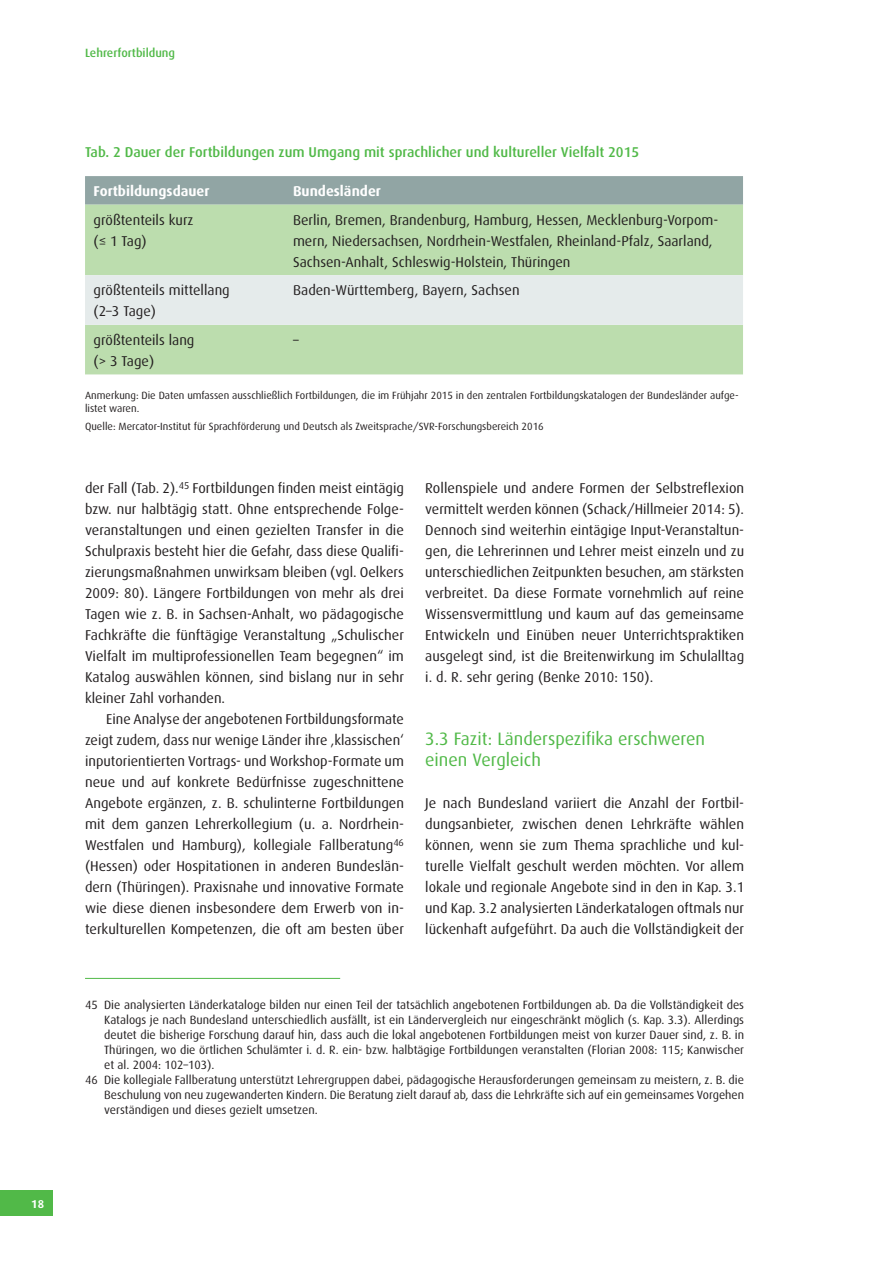
<style>
.page{position:relative;width:893px;height:1263px;background:#fff}
.page>*{position:absolute;margin:0;border:0;box-sizing:border-box;transform-origin:0 0}
.t1{font:18px/21px "Dax CE";color:#51b948}
.t2{font:14.25px/21px "Dax CE";color:#231f20}
.t3{font:14.25px/21px "Dax Turk";color:#231f20;text-align:justify}
.t4{font:500 14.25px "Dax CE";color:#51b948}
.t5{font:700 14.25px "Dax CE";color:#fff}
.t6{font:12px "Dax Turk";color:#231f20}
.t7{font:500 12px "Dax CE";color:#51b948}
.t8{font:700 11.4px "Dax CE";color:#fff}
.t9{font:10.5px/13.5px "Dax CE";color:#231f20}
</style>
<div class="page">
<div style="left:0;top:1191px;width:53px;height:25px;background:#51b948"></div>
<hr style="left:85px;top:978px;width:255px;height:1px;background:#51b948">
<div style="left:85px;top:176px;width:658px;height:29px;background:#91a5a4"></div>
<div style="left:85px;top:205px;width:658px;height:169px;background:#bcddae"></div>
<div style="left:85px;top:275px;width:658px;height:50px;background:#e5ebeb"></div>
<p class="t8" style="left:31px;top:1196px;width:14px">18</p>
<p class="t7" style="left:85px;top:45px;width:92px">Lehrerfortbildung</p>
<p class="t4" style="left:85px;top:143px;width:556px">Tab. 2 Dauer der Fortbildungen zum Umgang mit sprachlicher und kultureller Vielfalt 2015</p>
<p class="t5" style="left:94px;top:182px;width:118px">Fortbildungsdauer</p>
<p class="t5" style="left:293px;top:182px;width:89px">Bundesländer</p>
<p class="t2" style="left:94px;top:209px;width:101px">größtenteils kurz (≤ 1 Tag)</p>
<p class="t2" style="left:293px;top:209px;width:427px">Berlin, Bremen, Brandenburg, Hamburg, Hessen, Mecklenburg-Vorpom&shy;mern, Niedersachsen, Nordrhein-Westfalen, Rheinland-Pfalz, Saarland,<br>Sachsen-Anhalt, Schleswig-Holstein, Thüringen</p>
<p class="t2" style="left:94px;top:279px;width:138px">größtenteils mittellang (2–3 Tage)</p>
<p class="t2" style="left:293px;top:279px;width:228px">Baden-Württemberg, Bayern, Sachsen</p>
<p class="t2" style="left:94px;top:329px;width:102px">größtenteils lang (&gt; 3 Tage)</p>
<p class="t2" style="left:293px;top:329px;width:7px">–</p>
<p class="t9" style="left:85px;top:388px;width:655px">Anmerkung: Die Daten umfassen ausschließlich Fortbildungen, die im Frühjahr 2015 in den zentralen Fortbildungskatalogen der Bundesländer aufge&shy;listet waren.</p>
<p class="t9" style="left:85px;top:419px;width:460px">Quelle: Mercator-Institut für Sprachförderung und Deutsch als Zweitsprache/SVR-Forschungsbereich 2016</p>
<p class="t2" style="left:85px;top:477px;width:320px;text-align:justify">der Fall (Tab. 2).<sup>45</sup> Fortbildungen finden meist eintägig bzw. nur halbtägig statt. Ohne entsprechende Folge&shy;veranstaltungen und einen gezielten Transfer in die Schulpraxis besteht hier die Gefahr, dass diese Qualifi&shy;zierungsmaßnahmen unwirksam bleiben (vgl. Oelkers 2009: 80). Längere Fortbildungen von mehr als drei Tagen wie z. B. in Sachsen-Anhalt, wo pädagogische Fachkräfte die fünftägige Veranstaltung „Schulischer Vielfalt im multiprofessionellen Team begegnen“ im Katalog auswählen können, sind bislang nur in sehr kleiner Zahl vorhanden.</p>
<p class="t3" style="left:85px;top:709px;width:320px;text-indent:21px">Eine Analyse der angebotenen Fortbildungsformate zeigt zudem, dass nur wenige Länder ihre ‚klassischen‘ inputorientierten Vortrags- und Workshop-Formate um neue und auf konkrete Bedürfnisse zugeschnittene Angebote ergänzen, z. B. schulinterne Fortbildungen mit dem ganzen Lehrerkollegium (u. a. Nordrhein-Westfalen und Hamburg), kollegiale Fallberatung<sup>46 </sup>(Hessen) oder Hospitationen in anderen Bundeslän&shy;dern (Thüringen). Praxisnahe und innovative Formate wie diese dienen insbesondere dem Erwerb von in&shy;terkulturellen Kompetenzen, die oft am besten über</p>
<p class="t3" style="left:425px;top:478px;width:320px">Rollenspiele und andere Formen der Selbstreflexion vermittelt werden können (Schack/Hillmeier 2014: 5).<br>Dennoch sind weiterhin eintägige Input-Veranstaltun&shy;gen, die Lehrerinnen und Lehrer meist einzeln und zu unterschiedlichen Zeitpunkten besuchen, am stärksten verbreitet. Da diese Formate vornehmlich auf reine Wissensvermittlung und kaum auf das gemeinsame Entwickeln und Einüben neuer Unterrichtspraktiken ausgelegt sind, ist die Breitenwirkung im Schulalltag i. d. R. sehr gering (Benke 2010: 150).</p>
<p class="t1" style="left:425px;top:728px;width:281px">3.3 Fazit: Länderspezifika erschweren einen Vergleich</p>
<p class="t2" style="left:425px;top:792px;width:320px;text-align:justify">Je nach Bundesland variiert die Anzahl der Fortbil&shy;dungsanbieter, zwischen denen Lehrkräfte wählen können, wenn sie zum Thema sprachliche und kul&shy;turelle Vielfalt geschult werden möchten. Vor allem lokale und regionale Angebote sind in den in Kap. 3.1 und Kap. 3.2 analysierten Länderkatalogen oftmals nur lückenhaft aufgeführt. Da auch die Vollständigkeit der</p>
<p class="t6" style="left:85px;top:998px;width:661px">45 Die analysierten Länderkataloge bilden nur einen Teil der tatsächlich angebotenen Fortbildungen ab. Da die Vollständigkeit des</p>
<p class="t6" style="left:104px;top:1013px;width:641px">Katalogs je nach Bundesland unterschiedlich ausfällt, ist ein Ländervergleich nur eingeschränkt möglich (s. Kap. 3.3). Allerdings</p>
<p class="t6" style="left:104px;top:1028px;width:641px">deutet die bisherige Forschung darauf hin, dass auch die lokal angebotenen Fortbildungen meist von kurzer Dauer sind, z. B. in</p>
<p class="t6" style="left:104px;top:1043px;width:641px">Thüringen, wo die örtlichen Schulämter i. d. R. ein- bzw. halbtägige Fortbildungen veranstalten (Florian 2008: 115; Kanwischer</p>
<p class="t6" style="left:104px;top:1058px;width:112px">et al. 2004: 102–103).</p>
<p class="t6" style="left:85px;top:1073px;width:661px">46 Die kollegiale Fallberatung unterstützt Lehrergruppen dabei, pädagogische Herausforderungen gemeinsam zu meistern, z. B. die</p>
<p class="t6" style="left:104px;top:1088px;width:641px">Beschulung von neu zugewanderten Kindern. Die Beratung zielt darauf ab, dass die Lehrkräfte sich auf ein gemeinsames Vorgehen</p>
<p class="t6" style="left:104px;top:1103px;width:215px">verständigen und dieses gezielt umsetzen.</p>
</div>
